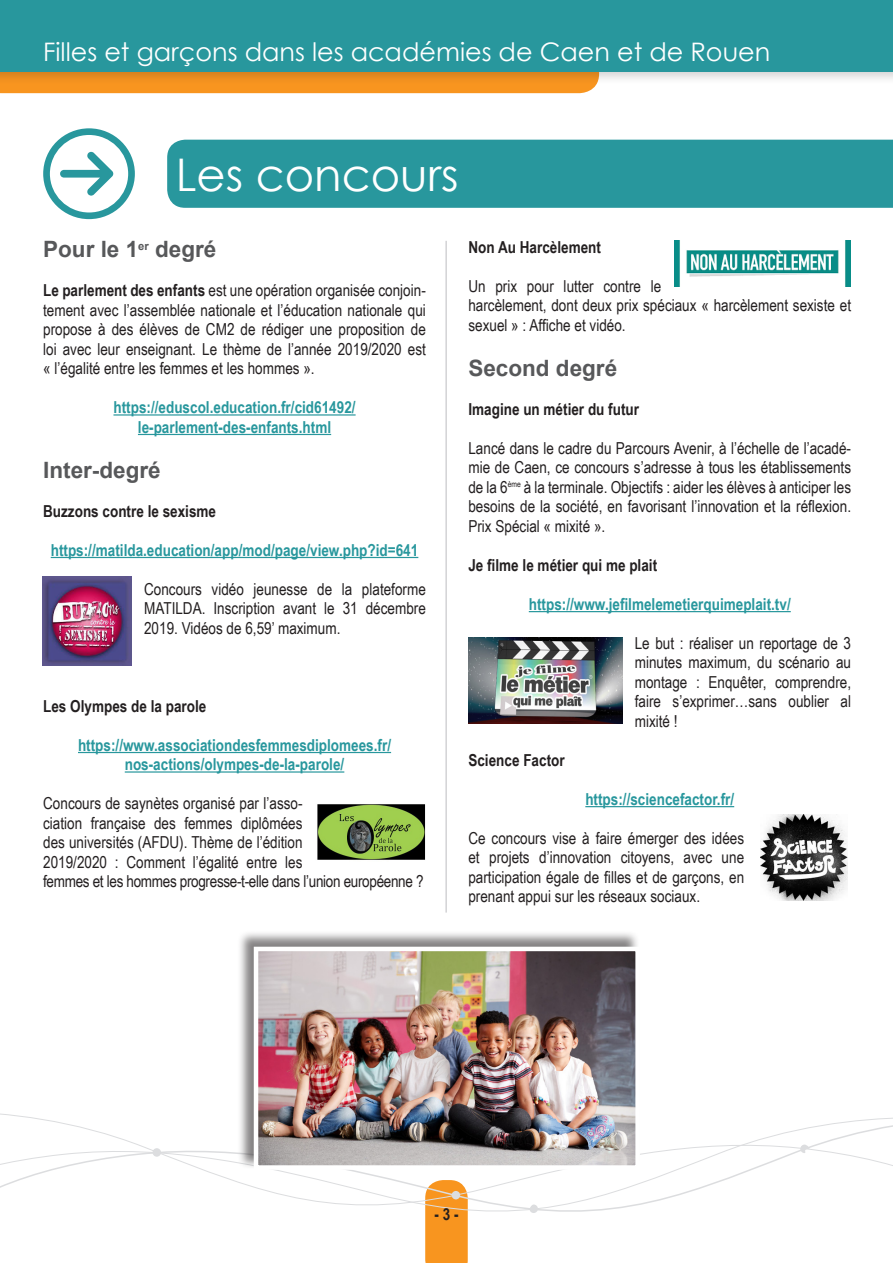
<style>
.page{position:relative;width:893px;height:1263px;background:#fff}
.page>*{position:absolute;margin:0;border:0;box-sizing:border-box;transform-origin:0 0}
.grand_titre_flèche{font:45px "Century Gothic";color:#fff}
.t1{font:25.5px "Century Gothic";color:#fff}
.SSTITRE{font:700 22.5px "Arial";color:#57585a}
.texte{font:16.5px/19.5px "Arial Narrow";color:#231f20;text-align:justify}
.texte-2{font:700 16.5px/19.5px "Arial Narrow";color:#28979d;text-align:center}
.texte-3{font:700 16.5px "Arial Narrow";color:#231f20}
.s1{font-weight:700}
</style>
<div class="page">
<svg style="left:0;top:1113px;width:893px;height:150px"></svg>
<div style="left:153px;top:1148px;width:8px;height:9px;background:#dcdddf;border-radius:50%"></div>
<div style="left:452px;top:1191px;width:8px;height:8px;background:#dcdddf;border-radius:50%"></div>
<svg style="left:800px;top:1144px;width:11px;height:9px"></svg>
<div style="left:529px;top:1204px;width:9px;height:9px;background:#dcdddf;border-radius:50%"></div>
<div style="left:0;top:85px;width:596px;height:8px;background:#f8951f"></div>
<div style="left:0;top:0;width:893px;height:85px;background:#231f20;opacity:.2"></div>
<div style="left:0;top:0;width:893px;height:72px;background:#28979d"></div>
<hr style="left:113px;top:414px;width:243px;height:2px;background:#28979d">
<hr style="left:138px;top:434px;width:193px;height:1px;background:#28979d">
<hr style="left:51px;top:557px;width:367px;height:1px;background:#28979d">
<hr style="left:78px;top:752px;width:313px;height:1px;background:#28979d">
<hr style="left:125px;top:771px;width:219px;height:2px;background:#28979d">
<svg style="left:43px;top:128px;width:92px;height:91px"></svg>
<div style="left:167px;top:140px;width:726px;height:68px;background:#28979d"></div>
<hr style="left:529px;top:611px;width:262px;height:1px;background:#28979d">
<hr style="left:585px;top:806px;width:149px;height:1px;background:#28979d">
<hr style="left:446px;top:241px;width:1px;height:671px;background:#bcbdc0">
<img style="left:468px;top:637px;width:154px;height:87px">
<img style="left:43px;top:576px;width:88px;height:89px">
<img style="left:761px;top:814px;width:86px;height:86px">
<img style="left:317px;top:804px;width:109px;height:56px">
<img style="left:674px;top:240px;width:177px;height:46px">
<div style="left:237px;top:930px;width:402px;height:239px;background:#231f20;opacity:.55"></div>
<img style="left:259px;top:952px;width:376px;height:213px">
<div style="left:254px;top:947px;width:386px;height:223px;border:4px solid #fff"></div>
<h2 class="t1" style="left:43px;top:34px;width:729px">Filles et garçons dans les académies de Caen et de Rouen</h2>
<p class="grand_titre_flèche" style="left:176px;top:143px;width:284px">Les concours</p>
<p class="SSTITRE" style="left:43px;top:233px;width:175px">Pour le 1<sup>er</sup> degré</p>
<p class="texte" style="left:43px;top:280px;width:384px"><span class="s1">Le parlement des enfants</span> est une opération organisée conjoin&shy;tement avec l’assemblée nationale et l’éducation nationale qui propose à des élèves de CM2 de rédiger une proposition de loi avec leur enseignant. Le thème de l’année 2019/2020 est « l’égalité entre les femmes et les hommes ».</p>
<p class="texte-2" style="left:113px;top:397px;width:244px">https://eduscol.education.fr/cid61492/ le-parlement-des-enfants.html</p>
<p class="SSTITRE" style="left:43px;top:454px;width:119px">Inter-degré</p>
<p class="texte-3" style="left:43px;top:498px;width:174px">Buzzons contre le sexisme</p>
<p class="texte-2" style="left:51px;top:539px;width:369px">https://matilda.education/app/mod/page/view.php?id=641</p>
<p class="texte" style="left:144px;top:578px;width:283px">Concours vidéo jeunesse de la plateforme MATILDA. Inscription avant le 31 décembre 2019. Vidéos de 6,59’ maximum.</p>
<p class="texte-3" style="left:43px;top:693px;width:165px">Les Olympes de la parole</p>
<p class="texte-2" style="left:78px;top:734px;width:315px">https://www.associationdesfemmesdiplomees.fr/ nos-actions/olympes-de-la-parole/</p>
<p class="texte" style="left:43px;top:793px;width:382px;text-align:left">Concours de saynètes organisé par l’asso-<br>ciation française des femmes diplômées<br>des universités (AFDU). Thème de l’édition<br>2019/2020 : Comment l’égalité entre les<br>femmes et les hommes progresse-t-elle dans l’union européenne ?</p>
<p class="texte-3" style="left:468px;top:235px;width:134px">Non Au Harcèlement</p>
<p class="texte" style="left:468px;top:276px;width:384px;text-align:left">Un prix pour lutter contre le<br>harcèlement, dont deux prix spéciaux « harcèlement sexiste et sexuel » : Affiche et vidéo.</p>
<p class="SSTITRE" style="left:468px;top:352px;width:150px">Second degré</p>
<p class="texte-3" style="left:468px;top:397px;width:172px">Imagine un métier du futur</p>
<p class="texte" style="left:468px;top:438px;width:384px">Lancé dans le cadre du Parcours Avenir, à l’échelle de l’acadé&shy;mie de Caen, ce concours s’adresse à tous les établissements de la 6<sup>ème</sup> à la terminale. Objectifs : aider les élèves à anticiper les besoins de la société, en favorisant l’innovation et la réflexion.<br>Prix Spécial « mixité ».</p>
<p class="texte-3" style="left:468px;top:553px;width:190px">Je filme le métier qui me plait</p>
<p class="texte-2" style="left:529px;top:593px;width:263px">https://www.jefilmelemetierquimeplait.tv/</p>
<p class="texte" style="left:635px;top:633px;width:218px">Le but : réaliser un reportage de 3 minutes maximum, du scénario au montage : Enquêter, comprendre, faire s’exprimer…sans oublier al mixité !</p>
<p class="texte-3" style="left:468px;top:748px;width:98px">Science Factor</p>
<p class="texte-2" style="left:585px;top:788px;width:150px">https://sciencefactor.fr/</p>
<p class="texte" style="left:468px;top:828px;width:277px">Ce concours vise à faire émerger des idées et projets d’innovation citoyens, avec une participation égale de filles et de garçons, en prenant appui sur les réseaux sociaux.</p>
<p class="texte-3" style="left:434px;top:1202px;width:26px">- 3 -</p>
</div>
